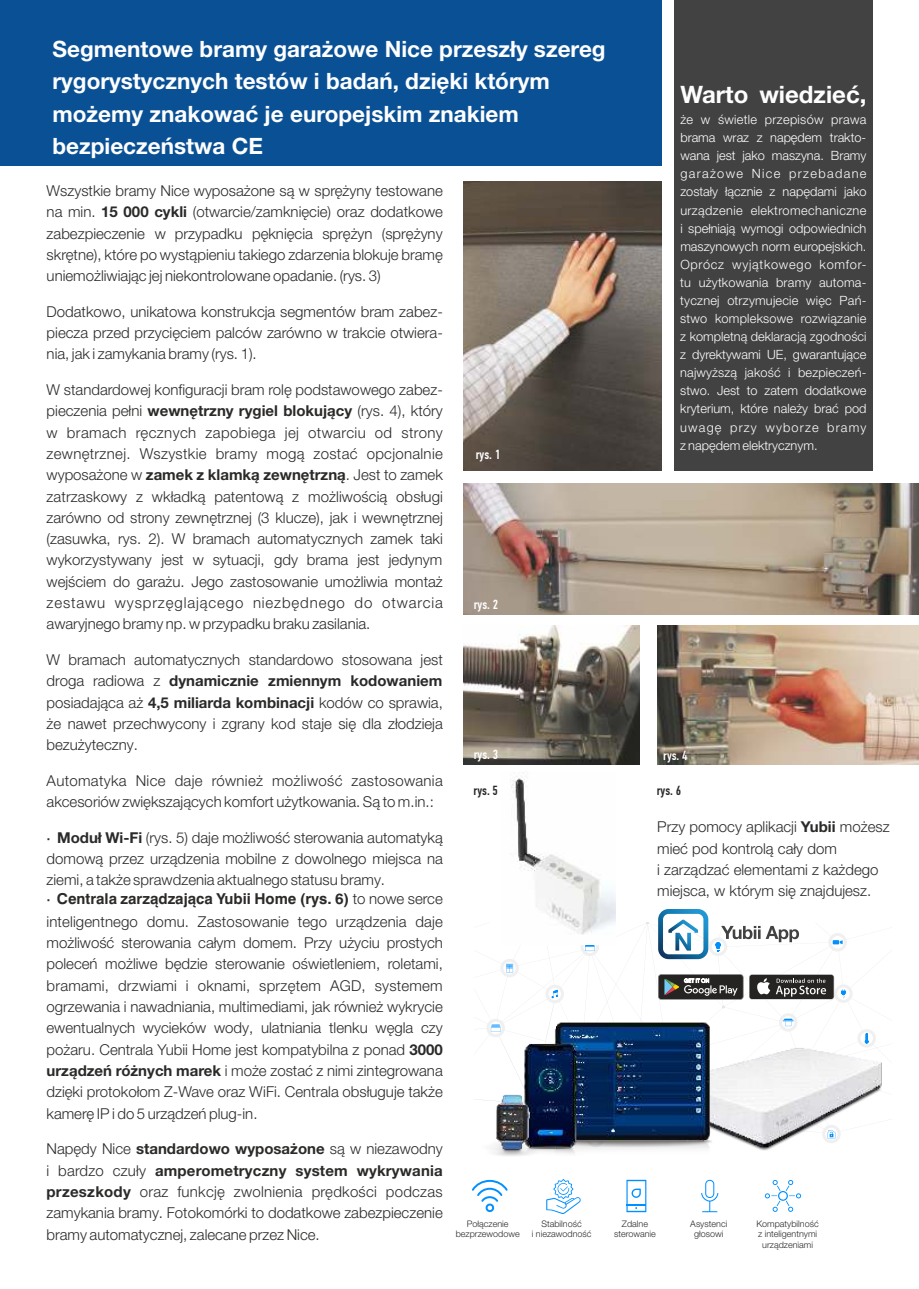
<style>
.page{position:relative;width:919px;height:1289px;background:#fff}
.page>*{position:absolute;margin:0;border:0;box-sizing:border-box;transform-origin:0 0}
.t1{font:700 24px "Helvetica Neue LT Pro";color:#fefefe}
.t2{font:700 22.5px/32.2px "Helvetica Neue LT Pro";color:#fefefe}
.t3{font:300 15px/21.3px "Helvetica Neue LT Pro";color:#2b2a29;text-align:justify}
.t4{font:700 15px "Swiss 721 BT";color:#2b2a29}
.t5{font:500 13.35px "PFDIN Text Comp Pro";color:#fefefe}
.t6{font:500 13.35px "PFDIN Text Comp Pro";color:#2b2a29}
.t7{font:300 12.75px/18px "Helvetica Neue LT Pro";color:#fefefe;text-align:justify}
.t8{font:300 9px/10.6px "Helvetica Neue LT Pro";color:#2b2a29;text-align:center}
.s1{font-weight:700}
.s2{font-family:"Helvetica Neue LT Pro";font-weight:300}
</style>
<div class="page">
<div style="left:0;top:0;width:661px;height:165px;background:#0a5095"></div>
<img style="left:463px;top:182px;width:198px;height:288px">
<div style="left:674px;top:0;width:198px;height:470px;background:#434242"></div>
<img style="left:463px;top:483px;width:455px;height:131px">
<img style="left:657px;top:625px;width:261px;height:139px">
<img style="left:463px;top:625px;width:176px;height:139px">
<img style="left:510px;top:776px;width:105px;height:133px">
<img style="left:738px;top:1140px;width:100px;height:11px">
<img style="left:492px;top:1140px;width:220px;height:42px">
<div style="left:485px;top:1203px;width:9px;height:8px;border:2px solid #0090ff;border-radius:50%"></div>
<svg style="left:472px;top:1178px;width:37px;height:24px"></svg>
<svg style="left:546px;top:1178px;width:35px;height:35px"></svg>
<svg style="left:626px;top:1179px;width:20px;height:33px"></svg>
<svg style="left:701px;top:1179px;width:17px;height:33px"></svg>
<svg style="left:764px;top:1179px;width:37px;height:32px"></svg>
<svg style="left:474px;top:909px;width:408px;height:231px"></svg>
<h2 class="t2" style="left:52px;top:36px;width:554px">Segmentowe bramy garażowe Nice przeszły szereg rygorystycznych testów i badań, dzięki którym możemy znakować je europejskim znakiem bezpieczeństwa CE</h2>
<p class="t3" style="left:47px;top:182px;width:398px">Wszystkie bramy Nice wyposażone są w sprężyny testowane na min. <span class="s1">15 000 cykli</span> (otwarcie/zamknięcie) oraz dodatkowe zabezpieczenie w przypadku pęknięcia sprężyn (sprężyny skrętne), które po wystąpieniu takiego zdarzenia blokuje bramę uniemożliwiając jej niekontrolowane opadanie. (rys. 3)</p>
<p class="t3" style="left:47px;top:303px;width:398px">Dodatkowo, unikatowa konstrukcja segmentów bram zabez&shy;piecza przed przycięciem palców zarówno w trakcie otwiera&shy;nia, jak i zamykania bramy (rys. 1).</p>
<p class="t3" style="left:47px;top:381px;width:398px">W standardowej konfiguracji bram rolę podstawowego zabez&shy;pieczenia pełni <span class="s1">wewnętrzny rygiel blokujący</span> (rys. 4), który w bramach ręcznych zapobiega jej otwarciu od strony zewnętrznej. Wszystkie bramy mogą zostać opcjonalnie wyposażone w <span class="s1">zamek z klamką zewnętrzną</span>. Jest to zamek zatrzaskowy z wkładką patentową z możliwością obsługi zarówno od strony zewnętrznej (3 klucze), jak i wewnętrznej (zasuwka, rys. 2). W bramach automatycznych zamek taki wykorzystywany jest w sytuacji, gdy brama jest jedynym wejściem do garażu. Jego zastosowanie umożliwia montaż zestawu wysprzęglającego niezbędnego do otwarcia awaryjnego bramy np. w przypadku braku zasilania.</p>
<p class="t3" style="left:47px;top:650px;width:398px">W bramach automatycznych standardowo stosowana jest droga radiowa z <span class="s1">dynamicznie zmiennym kodowaniem </span>posiadająca aż <span class="s1">4,5 miliarda kombinacji</span> kodów co sprawia, że nawet przechwycony i zgrany kod staje się dla złodzieja bezużyteczny.</p>
<p class="t3" style="left:47px;top:771px;width:398px">Automatyka Nice daje również możliwość zastosowania akcesoriów zwiększających komfort użytkowania. Są to m.in.:</p>
<p class="t3" style="left:47px;top:829px;width:398px;text-indent:11px"><span class="s1">Moduł Wi-Fi</span> (rys. 5) daje możliwość sterowania automatyką domową przez urządzenia mobilne z dowolnego miejsca na ziemi, a także sprawdzenia aktualnego statusu bramy.</p>
<p class="t4" style="left:57px;top:893px;width:387px">Centrala zarządzająca Yubii Home (rys. 6) <span class="s2">to nowe serce</span></p>
<p class="t3" style="left:46px;top:912px;width:398px">inteligentnego domu. Zastosowanie tego urządzenia daje możliwość sterowania całym domem. Przy użyciu prostych poleceń możliwe będzie sterowanie oświetleniem, roletami, bramami, drzwiami i oknami, sprzętem AGD, systemem ogrzewania i nawadniania, multimediami, jak również wykrycie ewentualnych wycieków wody, ulatniania tlenku węgla czy pożaru. Centrala Yubii Home jest kompatybilna z ponad <span class="s1">3000 urządzeń różnych marek</span> i może zostać z nimi zintegrowana dzięki protokołom Z-Wave oraz WiFi. Centrala obsługuje także kamerę IP i do 5 urządzeń plug-in.</p>
<p class="t3" style="left:46px;top:1140px;width:398px">Napędy Nice <span class="s1">standardowo wyposażone</span> są w niezawodny i bardzo czuły <span class="s1">amperometryczny system wykrywania przeszkody</span> oraz funkcję zwolnienia prędkości podczas zamykania bramy. Fotokomórki to dodatkowe zabezpieczenie bramy automatycznej, zalecane przez Nice.</p>
<h1 class="t1" style="left:680px;top:86px;width:188px">Warto wiedzieć,</h1>
<p class="t7" style="left:680px;top:112px;width:188px">że w świetle przepisów prawa brama wraz z napędem trakto&shy;wana jest jako maszyna. Bramy garażowe Nice przebadane zostały łącznie z napędami jako urządzenie elektromechaniczne i spełniają wymogi odpowiednich maszynowych norm europejskich.<br>Oprócz wyjątkowego komfor&shy;tu użytkowania bramy automa&shy;tycznej otrzymujecie więc Pań&shy;stwo kompleksowe rozwiązanie z kompletną deklaracją zgodności z dyrektywami UE, gwarantujące najwyższą jakość i bezpieczeń&shy;stwo. Jest to zatem dodatkowe kryterium, które należy brać pod uwagę przy wyborze bramy z napędem elektrycznym.</p>
<p class="t5" style="left:476px;top:449px;width:26px">rys. 1</p>
<p class="t5" style="left:473px;top:598px;width:26px">rys. 2</p>
<p class="t5" style="left:473px;top:748px;width:26px">rys. 3</p>
<p class="t5" style="left:663px;top:749px;width:26px">rys. 4</p>
<p class="t6" style="left:473px;top:785px;width:26px">rys. 5</p>
<p class="t6" style="left:656px;top:785px;width:26px">rys. 6</p>
<p class="t3" style="left:657px;top:818px;width:234px;text-align:left">Przy pomocy aplikacji <span class="s1">Yubii</span> możesz mieć pod kontrolą cały dom<br>i zarządzać elementami z każdego miejsca, w którym się znajdujesz.</p>
<p class="t8" style="left:455px;top:1219px;width:66px">Połączenie bezprzewodowe</p>
<p class="t8" style="left:531px;top:1219px;width:61px">Stabilność<br>i niezawodność</p>
<p class="t8" style="left:614px;top:1219px;width:43px">Zdalne sterowanie</p>
<p class="t8" style="left:690px;top:1219px;width:38px">Asystenci głosowi</p>
<p class="t8" style="left:756px;top:1219px;width:64px">Kompatybilność z inteligentnymi urządzeniami</p>
</div>
